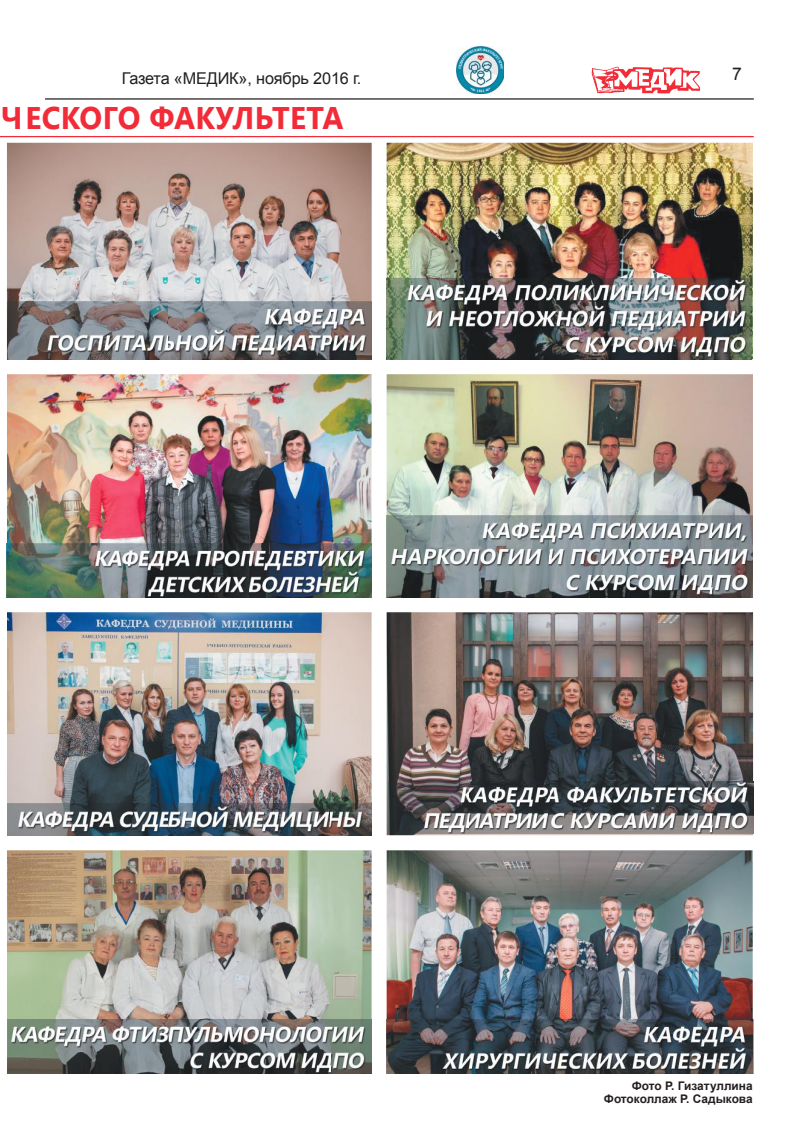
<style>
.page{position:relative;width:798px;height:1134px;background:#fff}
.page>*{position:absolute;margin:0;border:0;box-sizing:border-box;transform-origin:0 0}
.t1{font:700 31.25px "Segoe UI";letter-spacing:.01em;color:#f12c38;scale:.96 1}
.t2{font:17.5px "Arial";color:#241f1f}
.t3{font:16.25px "Arial";letter-spacing:-.01em;color:#241f1f}
.t4{font:700 11.88px/13.1px "Arial";color:#241f1f;text-align:right}
</style>
<div class="page">
<svg style="left:591px;top:66px;width:108px;height:28px"></svg>
<hr style="left:45px;top:98px;width:708px;height:2px;background:#241f1f">
<hr style="left:0;top:136px;width:753px;height:1px;background:#f12c38">
<img style="left:7px;top:143px;width:364px;height:159px">
<img style="left:386px;top:143px;width:366px;height:216px">
<img style="left:7px;top:374px;width:364px;height:169px">
<img style="left:386px;top:374px;width:366px;height:224px">
<img style="left:7px;top:612px;width:364px;height:191px">
<img style="left:386px;top:612px;width:366px;height:223px">
<img style="left:7px;top:850px;width:364px;height:170px">
<img style="left:386px;top:850px;width:366px;height:170px">
<img style="left:7px;top:302px;width:364px;height:57px">
<img style="left:386px;top:278px;width:364px;height:82px">
<img style="left:7px;top:543px;width:364px;height:54px">
<img style="left:386px;top:516px;width:366px;height:81px">
<img style="left:7px;top:803px;width:364px;height:32px">
<img style="left:388px;top:781px;width:364px;height:53px">
<img style="left:7px;top:1020px;width:364px;height:54px">
<img style="left:386px;top:1020px;width:367px;height:54px">
<img style="left:456px;top:46px;width:48px;height:48px">
<h3 class="t3" style="left:122px;top:67px;width:241px">Газета «МЕДИК», ноябрь 2016 г.</h3>
<h2 class="t2" style="left:731px;top:62px;width:11px">7</h2>
<h1 class="t1" style="left:1px;top:96px;width:358px">ЧЕСКОГО ФАКУЛЬТЕТА</h1>
<p class="t4" style="left:603px;top:1079px;width:150px">Фото Р. Гизатуллина<br>Фотоколлаж Р. Садыкова</p>
</div>
